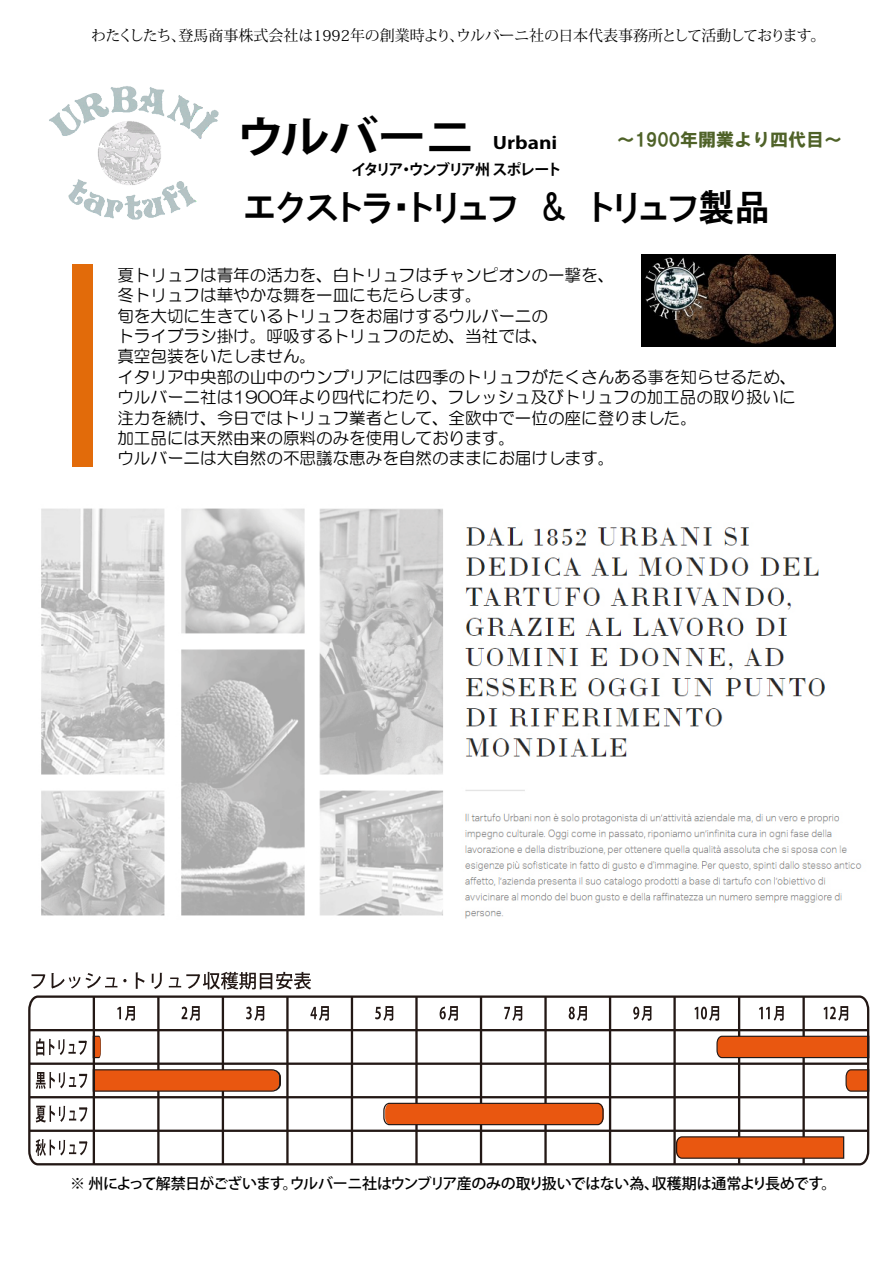
<style>
.page{position:relative;width:893px;height:1263px;background:#fff}
.page>*{position:absolute;margin:0;border:0;box-sizing:border-box;transform-origin:0 0}
.t1{font:700 43.2px "Koz Go Pr 6 N";letter-spacing:-.025em;color:#000;scale:1.14 1}
.t2{font:36px "HGP Gothic E";color:#000}
.t3{font:18px "HGS Soei Kakugothic UB";color:#4f6228}
.t4{font:700 16.8px "Koz Go Pr 6 N";color:#000;scale:1.22 1}
.t5{font:16.5px/20.4px "HG Maru Gothic MPRO";color:#000}
.t6{font:500 15px "Koz Go Pr 6 N";letter-spacing:-.035em;color:#000}
.t7{font:15px "Koz Min Pro";letter-spacing:-.01em;color:#000}
.t8{font:700 15px "Koz Go Pr 6 N";letter-spacing:-.13em;color:#000}
</style>
<div class="page">
<div style="left:72px;top:264px;width:21px;height:203px;background:#e26b0a"></div>
<img style="left:49px;top:86px;width:170px;height:134px">
<img style="left:641px;top:254px;width:195px;height:92px">
<img style="left:41px;top:508px;width:821px;height:411px">
<svg style="left:28px;top:995px;width:842px;height:171px"></svg>
<hr style="left:93px;top:996px;width:2px;height:168px;background:#231815">
<svg style="left:32px;top:973px;width:85px;height:15px"></svg>
<svg style="left:123px;top:979px;width:4px;height:3px"></svg>
<svg style="left:136px;top:972px;width:9px;height:16px"></svg>
<svg style="left:152px;top:972px;width:10px;height:17px"></svg>
<svg style="left:169px;top:971px;width:142px;height:18px"></svg>
<p class="t7" style="left:91px;top:25px;width:736px">わたくしたち、登馬商事株式会社は1992年の創業時より、ウルバーニ社の日本代表事務所として活動しております。</p>
<h1 class="t1" style="left:236px;top:113px;width:211px">ウルバーニ</h1>
<p class="t4" style="left:493px;top:133px;width:54px">Urbani</p>
<p class="t8" style="left:351px;top:161px;width:212px">イタリア・ウンブリア州 スポレート</p>
<p class="t3" style="left:617px;top:130px;width:227px">～1900年開業より四代目～</p>
<h2 class="t2" style="left:244px;top:189px;width:528px">エクストラ・トリュフ　&amp; トリュフ製品</h2>
<p class="t5" style="left:117px;top:265px;width:680px">夏トリュフは青年の活力を、白トリュフはチャンピオンの一撃を、<br>冬トリュフは華やかな舞を一皿にもたらします。<br>旬を大切に生きているトリュフをお届けするウルバーニの<br>トライブラシ掛け。呼吸するトリュフのため、当社では、<br>真空包装をいたしません。<br>イタリア中央部の山中のウンブリアには四季のトリュフがたくさんある事を知らせるため、ウルバーニ社は1900年より四代にわたり、フレッシュ及びトリュフの加工品の取り扱いに注力を続け、今日ではトリュフ業者として、全欧中で一位の座に登りました。<br>加工品には天然由来の原料のみを使用しております。<br>ウルバーニは大自然の不思議な恵みを自然のままにお届けします。</p>
<p class="t6" style="left:70px;top:1174px;width:768px">※ 州によって解禁日がございます。ウルバーニ社はウンブリア産のみの取り扱いではない為、収穫期は通常より長めです。</p>
</div>
